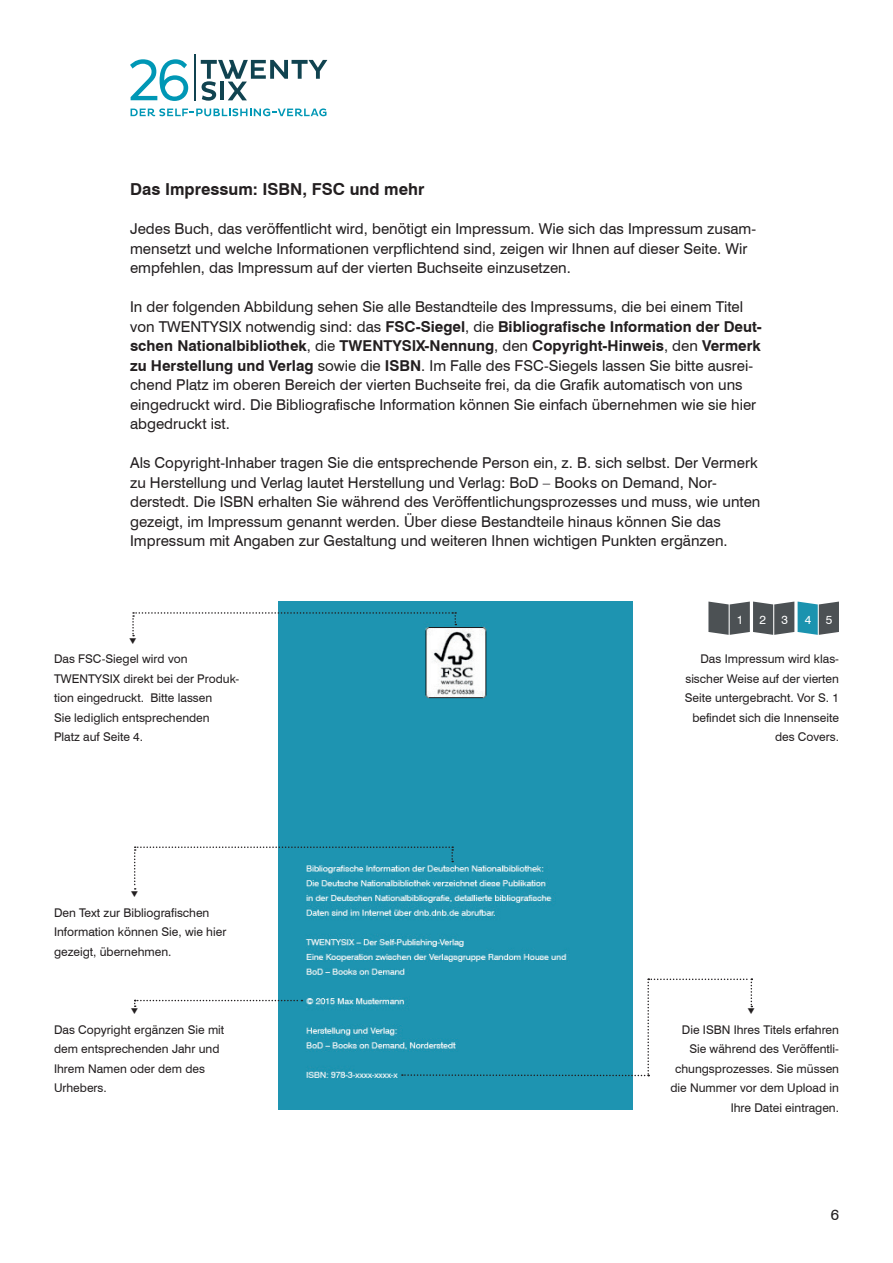
<style>
.page{position:relative;width:893px;height:1263px;background:#fff}
.page>*{position:absolute;margin:0;border:0;box-sizing:border-box;transform-origin:0 0}
.t1{font:700 16.5px "Swiss 721 BT";color:#231f20}
.t2{font:15px/19.5px "Swiss 721 BT";color:#231f20}
.t3{font:12px/19.5px "Swiss 721 BT";color:#231f20}
.t4{font:12px "Swiss 721 BT";color:#fff}
.s1{font-weight:700}
</style>
<div class="page">
<svg style="left:131px;top:108px;width:196px;height:8px"></svg>
<svg style="left:201px;top:60px;width:126px;height:41px"></svg>
<hr style="left:194px;top:54px;width:2px;height:47px;background:#104350">
<svg style="left:130px;top:59px;width:58px;height:42px"></svg>
<img style="left:279px;top:601px;width:353px;height:508px">
<svg style="left:708px;top:601px;width:131px;height:34px;background:#64787e"></svg>
<svg style="left:134px;top:1000px;width:168px;height:14px"></svg>
<svg style="left:402px;top:978px;width:351px;height:98px"></svg>
<svg style="left:134px;top:846px;width:319px;height:51px"></svg>
<svg style="left:132px;top:612px;width:324px;height:32px"></svg>
<p class="t1" style="left:130px;top:179px;width:296px">Das Impressum: ISBN, FSC und mehr</p>
<p class="t2" style="left:130px;top:219px;width:627px">Jedes Buch, das veröffentlicht wird, benötigt ein Impressum. Wie sich das Impressum zusam&shy;mensetzt und welche Informationen verpflichtend sind, zeigen wir Ihnen auf dieser Seite. Wir empfehlen, das Impressum auf der vierten Buchseite einzusetzen.</p>
<p class="t2" style="left:130px;top:297px;width:633px">In der folgenden Abbildung sehen Sie alle Bestandteile des Impressums, die bei einem Titel von TWENTYSIX notwendig sind: das <span class="s1">FSC-Siegel</span>, die <span class="s1">Bibliografische Information der Deut&shy;schen Nationalbibliothek</span>, die <span class="s1">TWENTYSIX-Nennung</span>, den <span class="s1">Copyright-Hinweis</span>, den <span class="s1">Vermerk zu Herstellung und Verlag</span> sowie die <span class="s1">ISBN</span>. Im Falle des FSC-Siegels lassen Sie bitte ausrei&shy;chend Platz im oberen Bereich der vierten Buchseite frei, da die Grafik automatisch von uns eingedruckt wird. Die Bibliografische Information können Sie einfach übernehmen wie sie hier abgedruckt ist.</p>
<p class="t2" style="left:130px;top:453px;width:632px">Als Copyright-Inhaber tragen Sie die entsprechende Person ein, z. B. sich selbst. Der Vermerk zu Herstellung und Verlag lautet Herstellung und Verlag: BoD – Books on Demand, Nor&shy;derstedt. Die ISBN erhalten Sie während des Veröffentlichungsprozesses und muss, wie unten gezeigt, im Impressum genannt werden. Über diese Bestandteile hinaus können Sie das Impressum mit Angaben zur Gestaltung und weiteren Ihnen wichtigen Punkten ergänzen.</p>
<p class="t3" style="left:54px;top:649px;width:187px">Das FSC-Siegel wird von<br>TWENTYSIX direkt bei der Produk&shy;tion eingedruckt. Bitte lassen<br>Sie lediglich entsprechenden<br>Platz auf Seite 4.</p>
<p class="t3" style="left:54px;top:902px;width:174px">Den Text zur Bibliografischen<br>Information können Sie, wie hier gezeigt, übernehmen.</p>
<p class="t3" style="left:54px;top:1019px;width:172px">Das Copyright ergänzen Sie mit dem entsprechenden Jahr und<br>Ihrem Namen oder dem des<br>Urhebers.</p>
<p class="t4" style="left:737px;top:612px;width:8px">1</p>
<p class="t4" style="left:760px;top:612px;width:8px">2</p>
<p class="t4" style="left:781px;top:612px;width:8px">3</p>
<p class="t4" style="left:805px;top:612px;width:29px">4 5</p>
<p class="t3" style="left:685px;top:649px;width:156px;text-align:right">Das Impressum wird klas&shy;sischer Weise auf der vierten<br>Seite untergebracht. Vor S. 1 befindet sich die Innenseite des Covers.</p>
<p class="t3" style="left:670px;top:1019px;width:170px;text-align:right">Die ISBN Ihres Titels erfahren<br>Sie während des Veröffentli&shy;chungsprozesses. Sie müssen die Nummer vor dem Upload in<br>Ihre Datei eintragen.</p>
<p class="t2" style="left:831px;top:1205px;width:10px">6</p>
</div>
